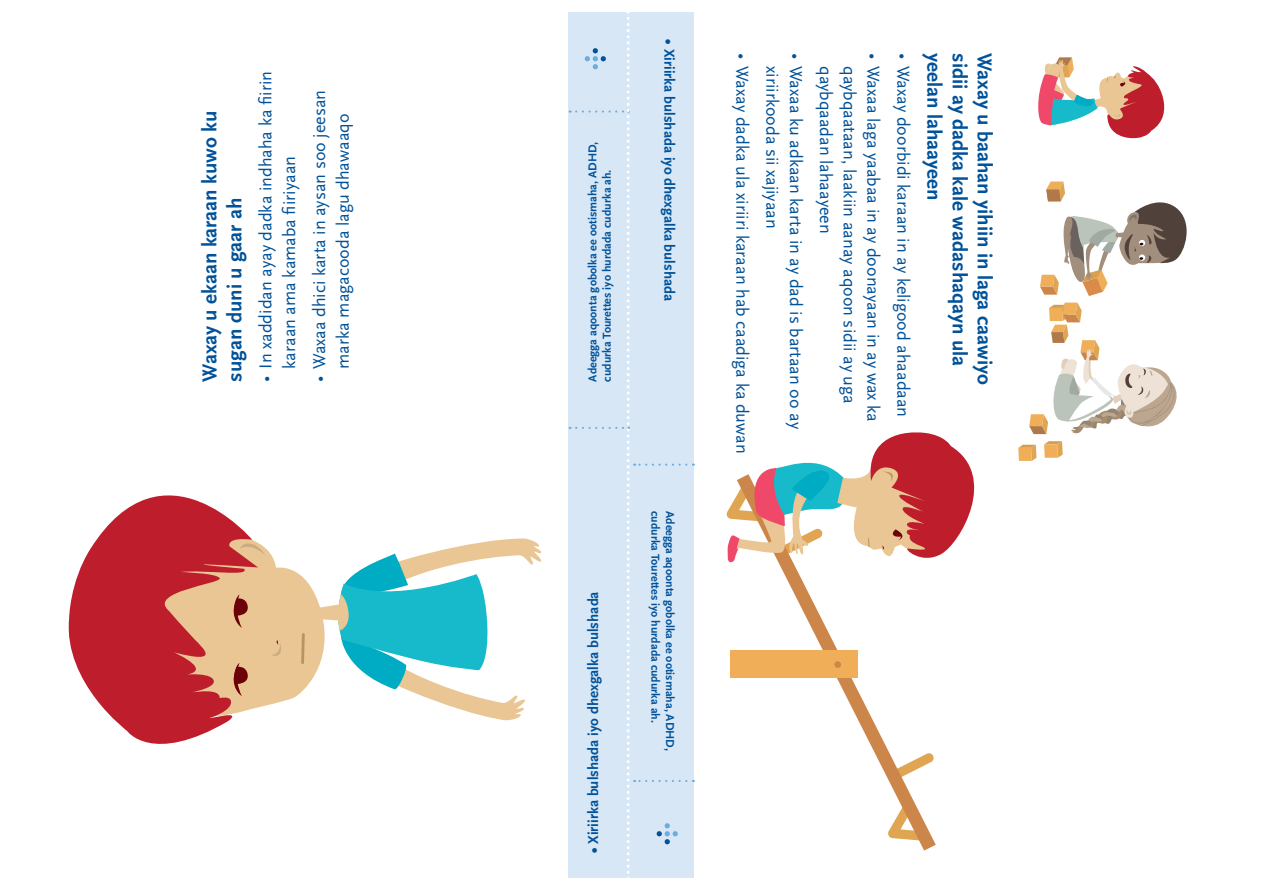
<style>
.page{position:relative;width:1263px;height:893px;background:#fff}
.page>*{position:absolute;margin:0;border:0;box-sizing:border-box;transform-origin:0 0}
.t1{font:700 21px/25.2px "Scala Sans OT";color:#01529a}
.t2{font:18px/23.5px "Scala Sans OT";color:#01529a}
.t3{font:700 15px "Scala Sans OT";color:#01529a}
.t4{font:700 12px/14.4px "Scala Sans OT";color:#01529a}
</style>
<div class="page">
<div style="left:568px;top:13px;width:64px;height:865px;background:#d7e7f5"></div>
<div style="left:630px;top:13px;width:64px;height:865px;background:#d7e7f5"></div>
<svg style="left:570px;top:12px;width:116px;height:866px"></svg>
<svg style="left:336px;top:538px;width:206px;height:182px"></svg>
<svg style="left:258px;top:548px;width:78px;height:160px;fill:#eac694"></svg>
<svg style="left:68px;top:495px;width:190px;height:249px;fill:#be1d2c"></svg>
<svg style="left:300px;top:633px;width:5px;height:33px"></svg>
<svg style="left:271px;top:640px;width:14px;height:20px"></svg>
<svg style="left:240px;top:539px;width:25px;height:16px"></svg>
<svg style="left:229px;top:663px;width:20px;height:33px"></svg>
<svg style="left:229px;top:594px;width:20px;height:34px"></svg>
<svg style="left:1038px;top:57px;width:127px;height:82px"></svg>
<svg style="left:1018px;top:303px;width:159px;height:158px"></svg>
<svg style="left:1040px;top:181px;width:147px;height:115px"></svg>
<svg style="left:780px;top:565px;width:156px;height:286px"></svg>
<div style="left:730px;top:650px;width:128px;height:28px;background:#efae57"></div>
<svg style="left:726px;top:432px;width:249px;height:133px"></svg>
<div style="left:834px;top:661px;width:7px;height:7px;background:#cc864a;border-radius:50%"></div>
<p class="t1" style="left:197px;top:381px;width:272px;rotate:-90deg">Waxay u ekaan karaan kuwo ku sugan duni u gaar ah</p>
<p class="t2" style="left:254px;top:369px;width:299px;text-indent:-13px;rotate:-90deg">• In xaddidan ayay dadka indhaha ka fiirin karaan ama kamaba fiiriyaan</p>
<p class="t2" style="left:308px;top:369px;width:280px;text-indent:-13px;rotate:-90deg">• Waxaa dhici karta in aysan soo jeesan marka magacooda lagu dhawaaqo</p>
<p class="t4" style="left:586px;top:381px;width:241px;rotate:-90deg">Adeegga aqoonta gobolka ee ootismaha, ADHD, cudurka Tourettes iyo hurdada cudurka ah.</p>
<p class="t3" style="left:678px;top:39px;width:263px;rotate:90deg">• Xiriirka bulshada iyo dhexgalka bulshada</p>
<p class="t3" style="left:585px;top:853px;width:263px;rotate:-90deg">• Xiriirka bulshada iyo dhexgalka bulshada</p>
<p class="t4" style="left:662px;top:511px;width:214px;rotate:90deg">cudurka Tourettes iyo hurdada cudurka ah.</p>
<p class="t4" style="left:677px;top:511px;width:241px;rotate:90deg">Adeegga aqoonta gobolka ee ootismaha, ADHD,</p>
<p class="t2" style="left:754px;top:53px;width:402px;rotate:90deg">• Waxay dadka ula xiriiri karaan hab caadiga ka duwan</p>
<p class="t2" style="left:807px;top:66px;width:364px;text-indent:-13px;rotate:90deg">• Waxaa ku adkaan karta in ay dad is bartaan oo ay xiriirkooda sii xajiyaan</p>
<p class="t2" style="left:885px;top:53px;width:370px;rotate:90deg">• Waxaa laga yaabaa in ay doonayaan in ay wax ka</p>
<p class="t2" style="left:837px;top:66px;width:169px;rotate:90deg">qaybqaadan lahaayeen</p>
<p class="t2" style="left:861px;top:66px;width:339px;rotate:90deg">qaybqaataan, laakiin aanay aqoon sidii ay uga</p>
<p class="t2" style="left:915px;top:53px;width:365px;rotate:90deg">• Waxay doorbidi karaan in ay keligood ahaadaan</p>
<p class="t1" style="left:947px;top:53px;width:149px;rotate:90deg">yeelan lahaayeen</p>
<p class="t1" style="left:972px;top:53px;width:314px;rotate:90deg">sidii ay dadka kale wadashaqayn ula</p>
<p class="t1" style="left:997px;top:53px;width:333px;rotate:90deg">Waxay u baahan yihiin in laga caawiyo</p>
</div>
